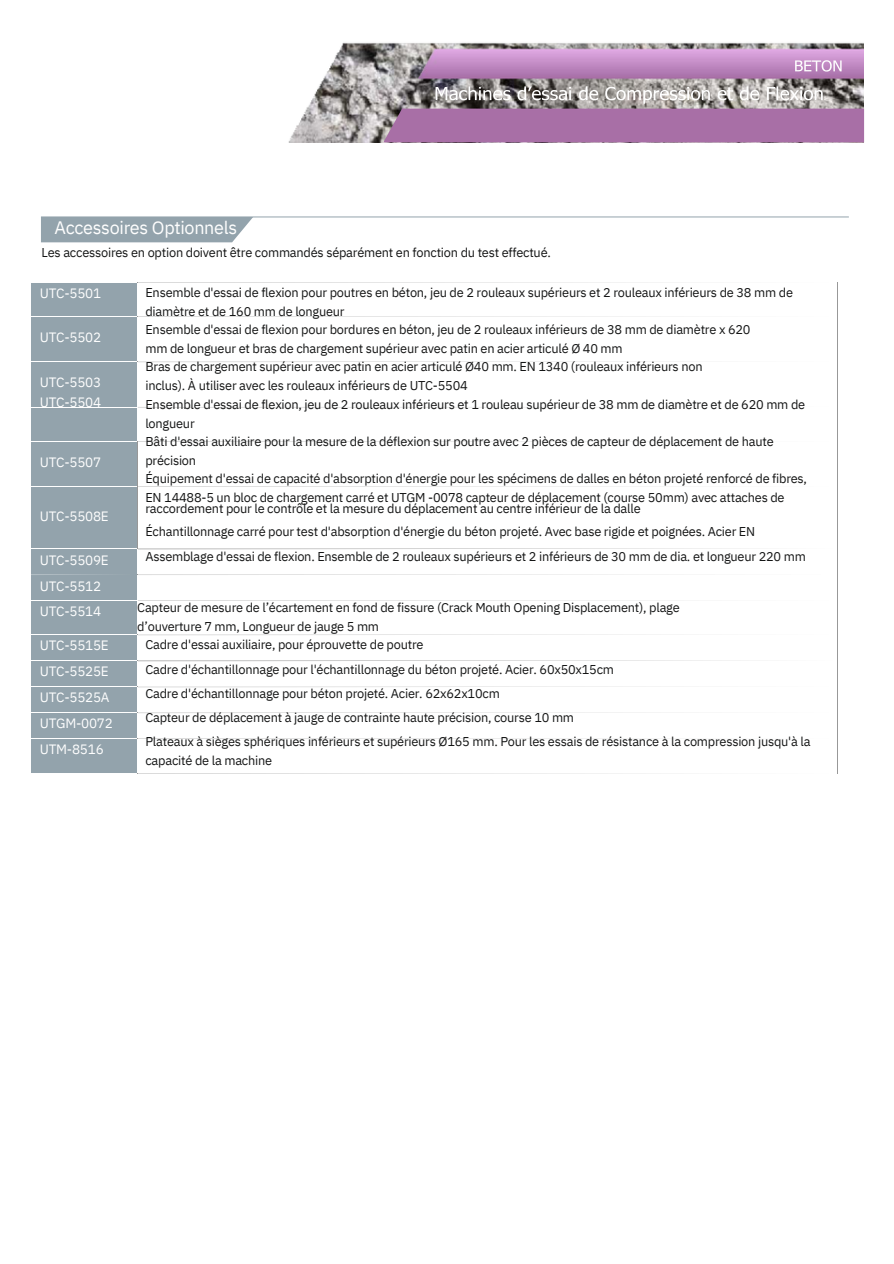
<style>
.page{position:relative;width:894px;height:1264px;background:#fff}
.page>*{position:absolute;margin:0;border:0;box-sizing:border-box;transform-origin:0 0}
.t1{font:18px "IBM Plex Sans";letter-spacing:-.02em;color:#fefefe}
.t2{font:13.5px/25.8px "IBM Plex Sans";letter-spacing:-.02em;color:#fefefe}
.t3{font:12.75px "IBM Plex Sans";letter-spacing:-.02em;color:#141515}
</style>
<div class="page">
<div style="left:31px;top:303px;width:106px;height:13px;background:#93a3ac"></div>
<div style="left:31px;top:283px;width:106px;height:20px;background:#93a3ac"></div>
<hr style="left:137px;top:282px;width:699px;height:1px;background:#989898">
<hr style="left:836px;top:283px;width:1px;height:33px;background:#989898">
<div style="left:31px;top:347px;width:106px;height:15px;background:#93a3ac"></div>
<div style="left:31px;top:317px;width:106px;height:30px;background:#93a3ac"></div>
<hr style="left:137px;top:316px;width:699px;height:1px;background:#989898">
<hr style="left:836px;top:317px;width:1px;height:45px;background:#989898">
<div style="left:31px;top:392px;width:106px;height:15px;background:#93a3ac"></div>
<div style="left:31px;top:362px;width:106px;height:30px;background:#93a3ac"></div>
<hr style="left:31px;top:362px;width:106px;height:1px;background:#fefefe">
<hr style="left:137px;top:362px;width:699px;height:1px;background:#989898">
<hr style="left:137px;top:362px;width:1px;height:45px;background:#fefefe">
<hr style="left:836px;top:362px;width:1px;height:45px;background:#989898">
<div style="left:31px;top:427px;width:106px;height:14px;background:#93a3ac"></div>
<div style="left:31px;top:407px;width:106px;height:20px;background:#93a3ac"></div>
<hr style="left:31px;top:407px;width:106px;height:1px;background:#fefefe">
<hr style="left:137px;top:407px;width:699px;height:1px;background:#989898">
<hr style="left:137px;top:407px;width:1px;height:34px;background:#fefefe">
<hr style="left:836px;top:407px;width:1px;height:34px;background:#989898">
<div style="left:31px;top:471px;width:106px;height:15px;background:#93a3ac"></div>
<div style="left:31px;top:441px;width:106px;height:30px;background:#93a3ac"></div>
<hr style="left:31px;top:441px;width:106px;height:1px;background:#fefefe">
<hr style="left:137px;top:441px;width:699px;height:1px;background:#989898">
<hr style="left:137px;top:441px;width:1px;height:45px;background:#989898">
<hr style="left:836px;top:441px;width:1px;height:45px;background:#989898">
<div style="left:31px;top:525px;width:106px;height:23px;background:#93a3ac"></div>
<div style="left:31px;top:487px;width:106px;height:22px;background:#93a3ac"></div>
<div style="left:31px;top:509px;width:106px;height:16px;background:#93a3ac"></div>
<hr style="left:137px;top:486px;width:699px;height:1px;background:#989898">
<hr style="left:137px;top:486px;width:1px;height:62px;background:#989898">
<hr style="left:836px;top:486px;width:1px;height:62px;background:#989898">
<div style="left:31px;top:569px;width:106px;height:5px;background:#93a3ac"></div>
<div style="left:31px;top:549px;width:106px;height:20px;background:#93a3ac"></div>
<div style="left:31px;top:595px;width:106px;height:5px;background:#93a3ac"></div>
<div style="left:31px;top:575px;width:106px;height:20px;background:#93a3ac"></div>
<hr style="left:31px;top:575px;width:106px;height:1px;background:#fefefe">
<div style="left:31px;top:621px;width:106px;height:13px;background:#93a3ac"></div>
<div style="left:31px;top:600px;width:106px;height:21px;background:#93a3ac"></div>
<hr style="left:31px;top:600px;width:106px;height:1px;background:#fefefe">
<svg style="left:137px;top:548px;width:604px;height:53px"></svg>
<hr style="left:137px;top:600px;width:1px;height:34px;background:#fefefe">
<hr style="left:836px;top:600px;width:1px;height:34px;background:#989898">
<div style="left:31px;top:655px;width:106px;height:5px;background:#93a3ac"></div>
<div style="left:31px;top:635px;width:106px;height:20px;background:#93a3ac"></div>
<div style="left:31px;top:681px;width:106px;height:5px;background:#93a3ac"></div>
<div style="left:31px;top:661px;width:106px;height:20px;background:#93a3ac"></div>
<div style="left:31px;top:707px;width:106px;height:5px;background:#93a3ac"></div>
<div style="left:31px;top:687px;width:106px;height:20px;background:#93a3ac"></div>
<div style="left:31px;top:733px;width:106px;height:5px;background:#93a3ac"></div>
<div style="left:31px;top:713px;width:106px;height:20px;background:#93a3ac"></div>
<div style="left:31px;top:759px;width:106px;height:14px;background:#93a3ac"></div>
<div style="left:31px;top:739px;width:106px;height:20px;background:#93a3ac"></div>
<svg style="left:137px;top:634px;width:604px;height:105px"></svg>
<hr style="left:137px;top:773px;width:699px;height:1px;background:#989898">
<hr style="left:836px;top:739px;width:1px;height:34px;background:#989898">
<img style="left:288px;top:42px;width:575px;height:100px">
<hr style="left:41px;top:217px;width:807px;height:1px;background:#93a3ac">
<svg style="left:794px;top:60px;width:47px;height:12px"></svg>
<svg style="left:383px;top:79px;width:480px;height:63px;background:#a1829e"></svg>
<img style="left:41px;top:217px;width:806px;height:26px">
<p class="t1" style="left:55px;top:216px;width:184px">Accessoires Optionnels</p>
<p class="t3" style="left:42px;top:244px;width:510px">Les accessoires en option doivent être commandés séparément en fonction du test effectué.</p>
<p class="t2" style="left:40px;top:280px;width:63px">UTC-5501</p>
<p class="t3" style="left:145px;top:283px;width:649px">Ensemble d'essai de flexion pour poutres en béton, jeu de 2 rouleaux supérieurs et 2 rouleaux inférieurs de 38 mm de</p>
<p class="t3" style="left:145px;top:302px;width:201px">diamètre et de 160 mm de longueur</p>
<p class="t3" style="left:145px;top:320px;width:606px">Ensemble d'essai de flexion pour bordures en béton, jeu de 2 rouleaux inférieurs de 38 mm de diamètre x 620</p>
<h1 class="t3" style="left:145px;top:340px;width:478px">mm de longueur et bras de chargement supérieur avec patin en acier articulé Ø 40 mm</h1>
<p class="t3" style="left:145px;top:358px;width:558px">Bras de chargement supérieur avec patin en acier articulé Ø40 mm. EN 1340 (rouleaux inférieurs non</p>
<p class="t3" style="left:145px;top:377px;width:324px">inclus). À utiliser avec les rouleaux inférieurs de UTC-5504</p>
<h2 class="t3" style="left:145px;top:396px;width:661px">Ensemble d'essai de flexion, jeu de 2 rouleaux inférieurs et 1 rouleau supérieur de 38 mm de diamètre et de 620 mm de</h2>
<h2 class="t3" style="left:145px;top:415px;width:51px">longueur</h2>
<h2 class="t3" style="left:145px;top:433px;width:629px">Bâti d'essai auxiliaire pour la mesure de la déflexion sur poutre avec 2 pièces de capteur de déplacement de haute</h2>
<h2 class="t3" style="left:145px;top:452px;width:52px">précision</h2>
<h2 class="t3" style="left:145px;top:470px;width:663px">Équipement d'essai de capacité d'absorption d'énergie pour les spécimens de dalles en béton projeté renforcé de fibres,</h2>
<h2 class="t3" style="left:145px;top:489px;width:640px">EN 14488-5 un bloc de chargement carré et UTGM -0078 capteur de déplacement (course 50mm) avec attaches de</h2>
<p class="t3" style="left:145px;top:499px;width:496px">raccordement pour le contrôle et la mesure du déplacement au centre inférieur de la dalle</p>
<p class="t3" style="left:145px;top:523px;width:611px">Échantillonnage carré pour test d'absorption d'énergie du béton projeté. Avec base rigide et poignées. Acier EN</p>
<p class="t3" style="left:145px;top:548px;width:661px">Assemblage d'essai de flexion. Ensemble de 2 rouleaux supérieurs et 2 inférieurs de 30 mm de dia. et longueur 220 mm</p>
<p class="t2" style="left:40px;top:324px;width:63px">UTC-5502</p>
<p class="t2" style="left:40px;top:372px;width:63px;line-height:20.2px">UTC-5503<br>UTC-5504</p>
<p class="t2" style="left:40px;top:449px;width:63px">UTC-5507</p>
<p class="t2" style="left:40px;top:503px;width:70px">UTC-5508E</p>
<p class="t2" style="left:40px;top:546px;width:70px">UTC-5509E<br>UTC-5512<br>UTC-5514</p>
<p class="t2" style="left:40px;top:632px;width:75px">UTC-5515E<br>UTC-5525E<br>UTC-5525A<br>UTGM-0072<br>UTM-8516</p>
<p class="t3" style="left:137px;top:598px;width:544px">Capteur de mesure de l’écartement en fond de fissure (Crack Mouth Opening Displacement), plage</p>
<p class="t3" style="left:137px;top:617px;width:243px">d’ouverture 7 mm, Longueur de jauge 5 mm</p>
<p class="t3" style="left:145px;top:636px;width:279px">Cadre d'essai auxiliaire, pour éprouvette de poutre</p>
<p class="t3" style="left:145px;top:661px;width:470px">Cadre d'échantillonnage pour l'échantillonnage du béton projeté. Acier. 60x50x15cm</p>
<p class="t3" style="left:145px;top:684px;width:356px">Cadre d'échantillonnage pour béton projeté. Acier. 62x62x10cm</p>
<p class="t3" style="left:145px;top:709px;width:430px">Capteur de déplacement à jauge de contrainte haute précision, course 10 mm</p>
<p class="t3" style="left:145px;top:733px;width:666px">Plateaux à sièges sphériques inférieurs et supérieurs Ø165 mm. Pour les essais de résistance à la compression jusqu'à la</p>
<p class="t3" style="left:145px;top:752px;width:128px">capacité de la machine</p>
</div>
